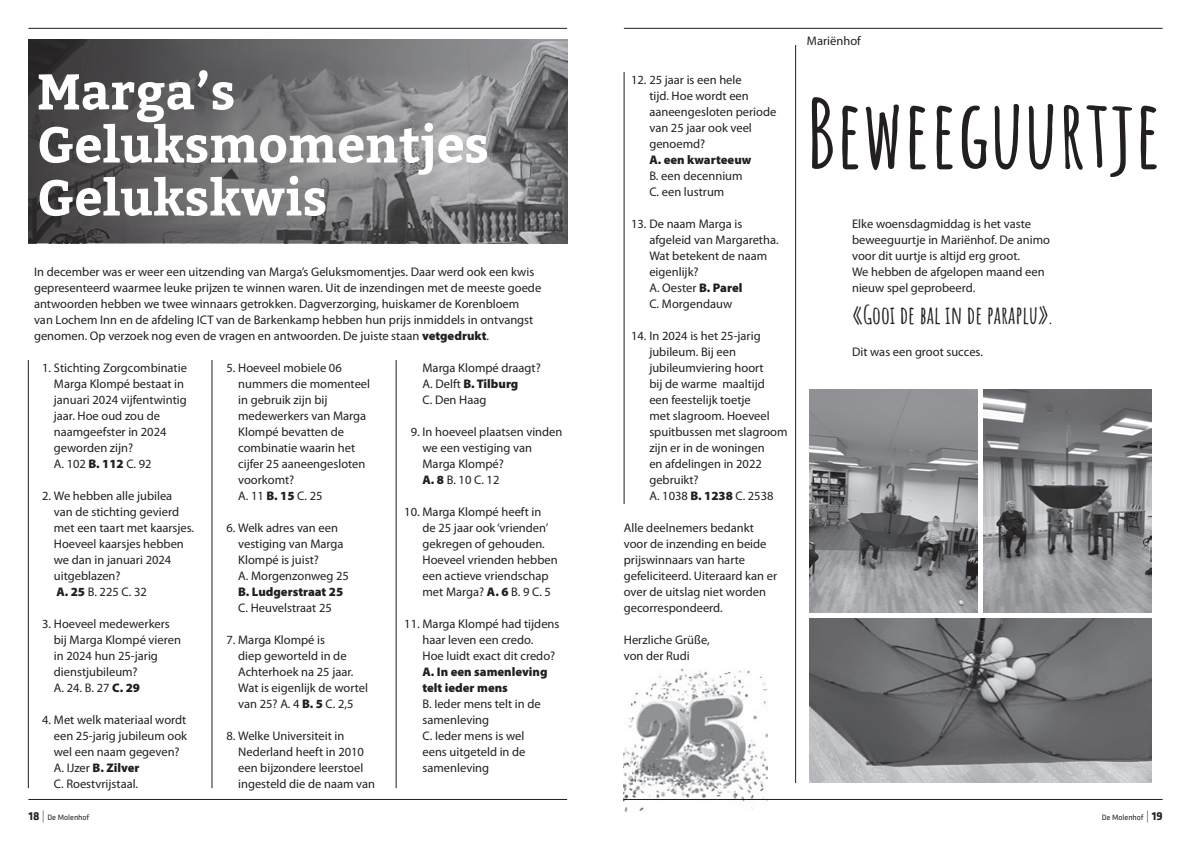
<style>
.page{position:relative;width:1191px;height:842px;background:#fff}
.page>*{position:absolute;margin:0;border:0;box-sizing:border-box;transform-origin:0 0}
.kop{font:700 94.6px "Amatic SC";color:#231f20}
.kop-2{font:700 50px/53px "Bitter";color:#fff}
.bodytekst{font:700 24.5px "Amatic SC";color:#231f20}
.bodytekst-2{font:12.5px/16px "Myriad Pro";color:#231f20}
.bodytekst-3{font:900 12.5px/16px "Myriad Pro";color:#231f20}
.t1{font:8px "Klavika";color:#231f20}
.s1{font-weight:900}
.s2{font-weight:400}
.s3{font-family:"Myriad Pro";font-weight:400;font-size:12.5px}
.s4{font-weight:700;font-size:12px}
.s5{font-weight:300;font-size:12px}
</style>
<div class="page">
<hr style="left:28px;top:28px;width:539px;height:1px;background:#231f20">
<hr style="left:28px;top:799px;width:539px;height:1px;background:#231f20">
<hr style="left:624px;top:799px;width:538px;height:1px;background:#231f20">
<hr style="left:624px;top:28px;width:538px;height:1px;background:#231f20">
<img style="left:624px;top:668px;width:144px;height:144px">
<hr style="left:795px;top:45px;width:1px;height:738px;background:#231f20">
<svg style="left:28px;top:40px;width:539px;height:203px;background:#6d6c6f"></svg>
<hr style="left:28px;top:360px;width:1px;height:428px;background:#231f20">
<hr style="left:212px;top:360px;width:1px;height:428px;background:#231f20">
<hr style="left:396px;top:360px;width:1px;height:428px;background:#231f20">
<hr style="left:624px;top:72px;width:1px;height:432px;background:#231f20">
<img style="left:810px;top:389px;width:167px;height:224px">
<img style="left:983px;top:389px;width:168px;height:224px">
<img style="left:810px;top:618px;width:341px;height:165px">
<p class="kop-2" style="left:37px;top:66px;width:453px">Marga’s<br>Geluksmomentjes<br>Gelukskwis</p>
<p class="bodytekst-2" style="left:34px;top:264px;width:509px">In december was er weer een uitzending van Marga’s Geluksmomentjes. Daar werd ook een kwis gepresenteerd waarmee leuke prijzen te winnen waren. Uit de inzendingen met de meeste goede antwoorden hebben we twee winnaars getrokken. Dagverzorging, huiskamer de Korenbloem van Lochem Inn en de afdeling ICT van de Barkenkamp hebben hun prijs inmiddels in ontvangst genomen. Op verzoek nog even de vragen en antwoorden. De juiste staan <span class="s1">vetgedrukt</span>.</p>
<p class="bodytekst-2" style="left:54px;top:360px;width:135px;text-indent:-12px">1. Stichting Zorgcombinatie<br>Marga Klompé bestaat in januari 2024 vijfentwintig jaar. Hoe oud zou de naamgeefster in 2024 geworden zijn?</p>
<p class="bodytekst-2" style="left:54px;top:456px;width:99px">A. 102 <span class="s1">B. 112</span> C. 92</p>
<p class="bodytekst-2" style="left:54px;top:488px;width:142px;text-indent:-12px">2. We hebben alle jubilea van de stichting gevierd met een taart met kaarsjes.<br>Hoeveel kaarsjes hebben we dan in januari 2024 uitgeblazen?<br><span class="s1">A. 25</span> B. 225 C. 32</p>
<p class="bodytekst-2" style="left:54px;top:616px;width:129px;text-indent:-12px">3. Hoeveel medewerkers bij Marga Klompé vieren in 2024 hun 25-jarig dienstjubileum?<br>A. 24. B. 27 <span class="s1">C. 29</span></p>
<p class="bodytekst-2" style="left:54px;top:712px;width:135px;text-indent:-12px">4. Met welk materiaal wordt een 25-jarig jubileum ook wel een naam gegeven?<br>A. IJzer <span class="s1">B. Zilver<br></span>C. Roestvrijstaal.</p>
<p class="bodytekst-2" style="left:238px;top:360px;width:133px;text-indent:-12px">5. Hoeveel mobiele 06 nummers die momenteel in gebruik zijn bij medewerkers van Marga<br>Klompé bevatten de combinatie waarin het cijfer 25 aaneengesloten voorkomt?<br>A. 11 <span class="s1">B. 15</span> C. 25</p>
<p class="bodytekst-2" style="left:238px;top:520px;width:112px;text-indent:-12px">6. Welk adres van een vestiging van Marga<br>Klompé is juist?<br>A. Morgenzonweg 25</p>
<p class="bodytekst-3" style="left:238px;top:583px;width:106px">B. Ludgerstraat 25<br><span class="s2">C. Heuvelstraat 25</span></p>
<p class="bodytekst-2" style="left:238px;top:632px;width:131px;text-indent:-12px">7. Marga Klompé is<br>diep geworteld in de<br>Achter hoek na 25 jaar.<br>Wat is eigenlijk de wortel van 25? A. 4 <span class="s1">B. 5</span> C. 2,5</p>
<p class="bodytekst-2" style="left:238px;top:728px;width:138px;text-indent:-12px">8. Welke Universiteit in<br>Nederland heeft in 2010 een bijzondere leerstoel ingesteld die de naam van</p>
<p class="bodytekst-2" style="left:422px;top:360px;width:120px">Marga Klompé draagt?</p>
<p class="bodytekst-3" style="left:422px;top:375px;width:97px"><span class="s2">A. Delft</span> B. Tilburg</p>
<p class="bodytekst-2" style="left:422px;top:392px;width:65px">C. Den Haag</p>
<p class="bodytekst-2" style="left:422px;top:424px;width:141px;text-indent:-12px">9. In hoeveel plaatsen vinden we een vestiging van<br>Marga Klompé?</p>
<p class="bodytekst-2" style="left:422px;top:472px;width:78px"><span class="s1">A. 8</span> B. 10 C. 12</p>
<p class="bodytekst-2" style="left:422px;top:504px;width:137px;text-indent:-18px">10. Marga Klompé heeft in de 25 jaar ook ‘vrienden’ gekregen of gehouden.<br>Hoeveel vrienden hebben een actieve vriendschap met Marga? <span class="s1">A. 6</span> B. 9 C. 5</p>
<p class="bodytekst-2" style="left:422px;top:616px;width:138px;text-indent:-18px">11. Marga Klompé had tijdens haar leven een credo.<br>Hoe luidt exact dit credo?</p>
<p class="bodytekst-3" style="left:422px;top:663px;width:127px">A. In een samenleving telt ieder mens</p>
<p class="bodytekst-2" style="left:422px;top:696px;width:120px">B. Ieder mens telt in de samenleving</p>
<p class="bodytekst-2" style="left:422px;top:728px;width:104px;text-align:justify">C. Ieder mens is wel eens uitgeteld in de samenleving</p>
<p class="bodytekst-2" style="left:649px;top:72px;width:128px;text-indent:-18px">12. 25 jaar is een hele<br>tijd. Hoe wordt een aaneengesloten periode van 25 jaar ook veel genoemd?<br><span class="s1">A. een kwarteeuw<br></span>B. een decennium<br>C. een lustrum</p>
<p class="bodytekst-2" style="left:649px;top:216px;width:131px;text-indent:-18px">13. De naam Marga is afgeleid van Margaretha.<br>Wat betekent de naam eigenlijk?</p>
<p class="bodytekst-2" style="left:649px;top:280px;width:95px">A. Oester <span class="s1">B. Parel<br></span>C. Morgendauw</p>
<p class="bodytekst-2" style="left:649px;top:328px;width:140px;text-indent:-18px">14. In 2024 is het 25-jarig jubileum. Bij een jubileumviering hoort<br>bij de warme maaltijd<br>een feestelijk toetje<br>met slagroom. Hoeveel spuitbussen met slagroom zijn er in de woningen<br>en afdelingen in 2022 gebruikt?<br>A. 1038 <span class="s1">B. 1238</span> C. 2538</p>
<p class="bodytekst-2" style="left:624px;top:520px;width:155px">Alle deelnemers bedankt voor de inzending en beide prijswinnaars van harte gefeliciteerd. Uiteraard kan er over de uitslag niet worden gecorrespondeerd.</p>
<p class="bodytekst-2" style="left:624px;top:632px;width:87px">Herzliche Grüße, von der Rudi</p>
<p class="bodytekst-2" style="left:807px;top:33px;width:55px">Mariënhof</p>
<p class="kop" style="left:806px;top:60px;width:356px">Beweeguurtje</p>
<p class="bodytekst-2" style="left:852px;top:216px;width:199px">Elke woensdagmiddag is het vaste beweeguurtje in Mariënhof. De animo voor dit uurtje is altijd erg groot.<br>We hebben de afgelopen maand een nieuw spel geprobeerd.</p>
<p class="bodytekst" style="left:852px;top:296px;width:201px">«Gooi de bal in de paraplu»<span class="s3">.</span></p>
<p class="bodytekst-2" style="left:852px;top:344px;width:132px">Dit was een groot succes.</p>
<p class="t1" style="left:28px;top:813px;width:63px"><span class="s4">18</span> <span class="s5">|</span> De Molenhof</p>
<p class="t1" style="left:1101px;top:813px;width:62px">De Molenhof <span class="s5">|</span> <span class="s4">19</span></p>
</div>
